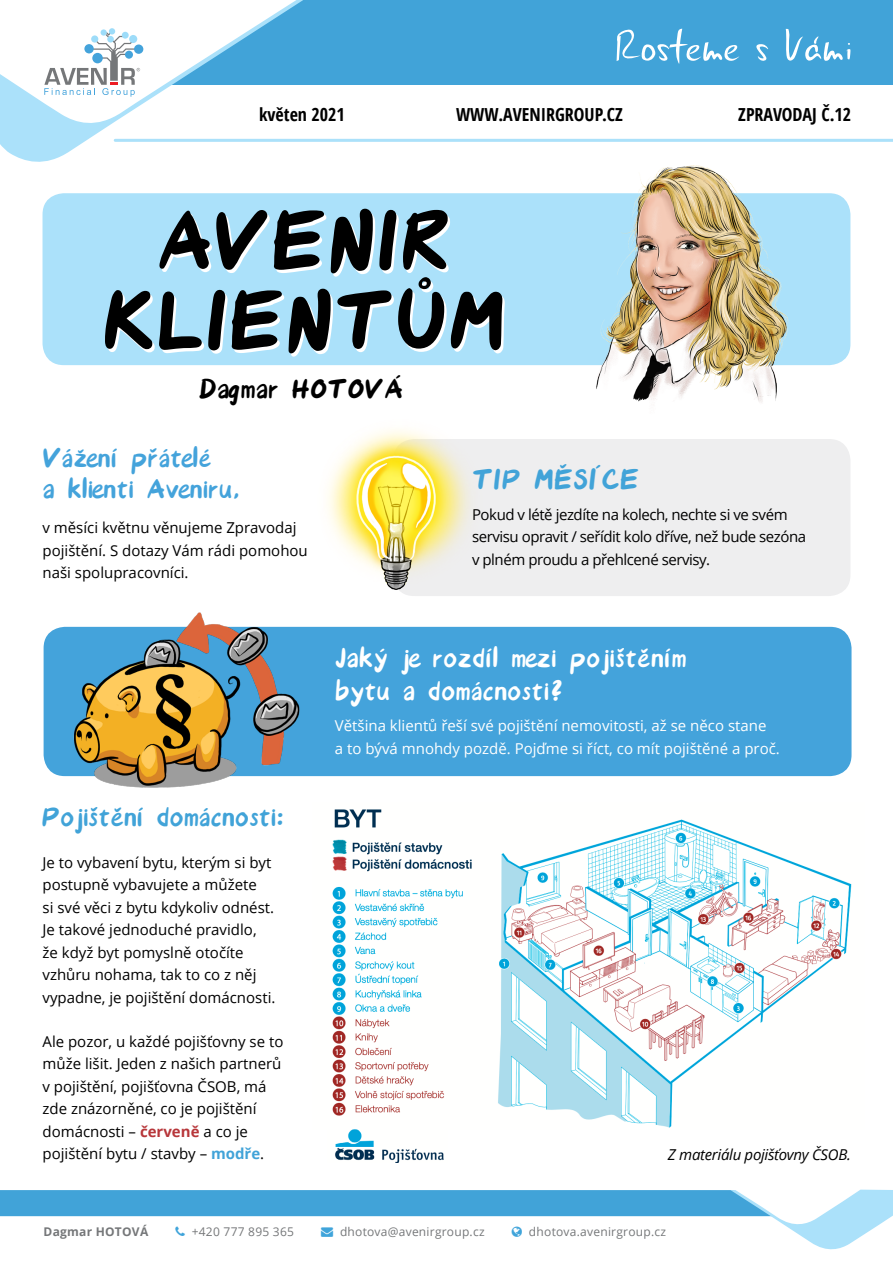
<style>
.page{position:relative;width:893px;height:1263px;background:#fff}
.page>*{position:absolute;margin:0;border:0;box-sizing:border-box;transform-origin:0 0}
.t1{font:108.6px/79.9px "Avenir Font";color:#000;text-align:center}
.t2{font:37.5px "Avenir Font";color:#41a3d8}
.t3{font:36px/33px "Avenir Font";color:#fff}
.t4{font:36px/31.5px "Avenir Font";color:#44a3db}
.t5{font:36px "Avenir Font";letter-spacing:-.005em;color:#41a3d8}
.t6{font:36px "Avenir Font";color:#000}
.t7{font:700 condensed 18px "Open Sans";color:#000}
.t8{font:15px/22.5px "Open Sans";color:#000}
.t9{font:15px/22.5px "Open Sans";letter-spacing:-.03em;color:#000}
.t10{font:15px/22.5px "Open Sans";color:#fff}
.t11{font:italic 15px "Open Sans";letter-spacing:-.02em;color:#000}
.t12{font:12px "Open Sans";letter-spacing:.02em;color:#757779}
.t13{font:700 12px "Open Sans";letter-spacing:.02em;color:#757779}
.s1{font-weight:700;color:#b7363a}
.s2{font-weight:700;color:#41a3d8}
.s3{color:#40a4da}
</style>
<div class="page">
<div style="left:22px;top:0;width:871px;height:85px;background:#41a3d8"></div>
<svg style="left:0;top:0;width:328px;height:162px"></svg>
<svg style="left:617px;top:29px;width:123px;height:35px"></svg>
<svg style="left:756px;top:44px;width:13px;height:17px"></svg>
<svg style="left:786px;top:29px;width:64px;height:32px"></svg>
<svg style="left:0;top:0;width:302px;height:129px"></svg>
<hr style="left:115px;top:139px;width:778px;height:3px;background:#abe1fa">
<div style="left:43px;top:193px;width:807px;height:172px;background:#abe1fa;border-radius:21px"></div>
<div style="left:44px;top:627px;width:807px;height:149px;background:#44a3db;border-radius:21px"></div>
<div style="left:393px;top:439px;width:457px;height:157px;background:#eeeeef;border-radius:21px"></div>
<img style="left:328px;top:429px;width:142px;height:167px">
<img style="left:332px;top:809px;width:520px;height:319px">
<img style="left:332px;top:1126px;width:116px;height:37px">
<img style="left:62px;top:612px;width:250px;height:176px">
<img style="left:559px;top:165px;width:270px;height:238px">
<svg style="left:0;top:1189px;width:893px;height:61px"></svg>
<p class="t7" style="left:259px;top:101px;width:87px">květen 2021</p>
<p class="t7" style="left:456px;top:101px;width:168px">WWW.AVENIRGROUP.CZ</p>
<p class="t7" style="left:738px;top:101px;width:114px">ZPRAVODAJ Č.12</p>
<h1 class="t1" style="left:102px;top:204px;width:405px">AVENIR<br>KLIENTŮM</h1>
<h3 class="t6" style="left:199px;top:374px;width:206px">Dagmar HOTOVÁ</h3>
<h3 class="t4" style="left:43px;top:443px;width:199px">Vážení přátelé<br>a klienti Aveniru,</h3>
<p class="t8" style="left:43px;top:516px;width:267px">v měsíci květnu věnujeme Zpravodaj pojištění. S dotazy Vám rádi pomohou naši spolupracovníci.</p>
<h2 class="t2" style="left:472px;top:464px;width:169px">TIP MĚSÍCE</h2>
<p class="t9" style="left:472px;top:503px;width:336px">Pokud v létě jezdíte na kolech, nechte si ve svém servisu opravit / seřídit kolo dříve, než bude sezóna v plném proudu a přehlcené servisy.</p>
<h3 class="t3" style="left:335px;top:642px;width:353px">Jaký je rozdíl mezi pojištěním bytu a domácnosti?</h3>
<h3 class="t5" style="left:42px;top:802px;width:244px">Pojištění domácnosti:</h3>
<p class="t8" style="left:43px;top:851px;width:234px">Je to vybavení bytu, kterým si byt postupně vybavujete a můžete<br>si své věci z bytu kdykoliv odnést.<br>Je takové jednoduché pravidlo, že když byt pomyslně otočíte vzhůru nohama, tak to co z něj vypadne, je pojištění domácnosti.</p>
<p class="t8" style="left:43px;top:1029px;width:242px">Ale pozor, u každé pojišťovny se to může lišit. Jeden z našich partnerů v pojištění, pojišťovna ČSOB, má zde znázorněné, co je pojištění domácnosti – <span class="s1">červeně</span> a co je pojištění bytu / stavby – <span class="s2">modře</span>.</p>
<p class="t10" style="left:335px;top:714px;width:447px">Většina klientů řeší své pojištění nemovitosti, až se něco stane<br>a to bývá mnohdy pozdě. Pojďme si říct, co mít pojištěné a proč.</p>
<p class="t11" style="left:668px;top:1144px;width:184px">Z materiálu pojišťovny ČSOB.</p>
<p class="t13" style="left:44px;top:1223px;width:106px">Dagmar HOTOVÁ</p>
<p class="t12" style="left:192px;top:1223px;width:104px">+420 777 895 365</p>
<p class="t12" style="left:321px;top:1223px;width:165px"><span class="s3">→</span> dhotova@avenirgroup.cz</p>
<p class="t12" style="left:529px;top:1223px;width:139px">dhotova.avenirgroup.cz</p>
</div>
